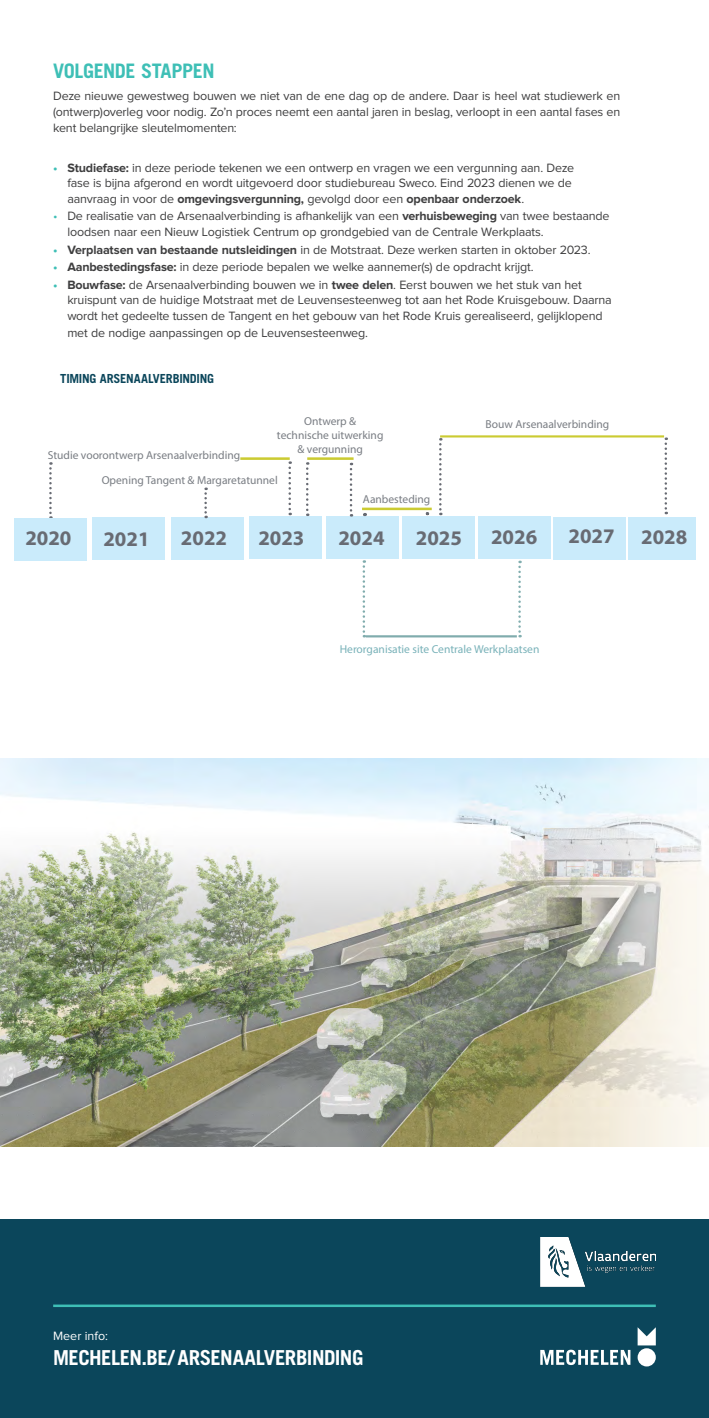
<style>
.page{position:relative;width:709px;height:1418px;background:#fff}
.page>*{position:absolute;margin:0;border:0;box-sizing:border-box;transform-origin:0 0}
.t1{font:700 29.1px "Myriad Arabic";color:#686b73}
._1_Titel{font:700 20.65px "Trade Gothic LT Pro";letter-spacing:-.025em;color:#fff}
.t2{font:700 20.62px "Trade Gothic LT Pro";letter-spacing:-.025em;color:#fff}
._1_Titel-2{font:700 20px "Trade Gothic LT Pro";letter-spacing:-.025em;color:#3ebfb6}
._0_lopende_tekst{font:12.5px/15.5px "Proxima Nova";letter-spacing:-.015em;color:#3e3e3f}
._2_subtitel_Links{font:700 12.5px "Trade Gothic LT Pro";letter-spacing:-.02em;color:#0b465b}
.t3{font:12.5px "Proxima Nova";color:#fff}
.t4{font:11.53px/13.8px "Myriad Pro";color:#797d83;text-align:center}
.t5{font:11.53px "Myriad Pro";color:#79b2b9}
.s1{font-weight:700;color:#3ebfb6}
.s2{font-weight:700}
.s3{color:#3ebfb6}
</style>
<div class="page">
<div style="left:0;top:1219px;width:709px;height:198px;background:#0b465b"></div>
<svg style="left:540px;top:1349px;width:90px;height:15px"></svg>
<svg style="left:637px;top:1327px;width:19px;height:18px"></svg>
<div style="left:637px;top:1348px;width:19px;height:18px;background:#fff;border-radius:50%"></div>
<hr style="left:53px;top:1304px;width:603px;height:2px;background:#3ebfb6">
<img style="left:0;top:758px;width:709px;height:388px">
<hr style="left:240px;top:457px;width:50px;height:3px;background:#cbcb32">
<hr style="left:440px;top:435px;width:224px;height:2px;background:#cbcb32">
<hr style="left:307px;top:457px;width:46px;height:3px;background:#cbcb32">
<div style="left:171px;top:517px;width:72px;height:42px;background:#caebfb"></div>
<div style="left:249px;top:516px;width:72px;height:43px;background:#caebfb"></div>
<div style="left:327px;top:516px;width:72px;height:43px;background:#caebfb"></div>
<div style="left:403px;top:516px;width:72px;height:43px;background:#caebfb"></div>
<svg style="left:49px;top:462px;width:3px;height:56px"></svg>
<svg style="left:204px;top:487px;width:3px;height:31px"></svg>
<svg style="left:439px;top:438px;width:2px;height:77px"></svg>
<svg style="left:664px;top:437px;width:3px;height:77px"></svg>
<svg style="left:288px;top:461px;width:3px;height:54px"></svg>
<div style="left:478px;top:517px;width:72px;height:42px;background:#caebfb"></div>
<div style="left:553px;top:517px;width:72px;height:42px;background:#caebfb"></div>
<div style="left:14px;top:518px;width:73px;height:42px;background:#caebfb"></div>
<div style="left:92px;top:517px;width:72px;height:42px;background:#caebfb"></div>
<svg style="left:306px;top:462px;width:2px;height:54px"></svg>
<svg style="left:350px;top:463px;width:2px;height:53px"></svg>
<hr style="left:362px;top:507px;width:70px;height:3px;background:#cbcb32">
<svg style="left:362px;top:560px;width:3px;height:77px"></svg>
<svg style="left:518px;top:560px;width:3px;height:77px"></svg>
<hr style="left:366px;top:635px;width:151px;height:2px;background:#80acad">
<img style="left:540px;top:1237px;width:115px;height:50px">
<div style="left:628px;top:517px;width:68px;height:43px;background:#caebfb"></div>
<p class="_1_Titel-2" style="left:53px;top:58px;width:163px">VOLGENDE STAPPEN</p>
<p class="_0_lopende_tekst" style="left:53px;top:89px;width:568px;text-align:justify">Deze nieuwe gewestweg bouwen we niet van de ene dag op de andere. Daar is heel wat studiewerk en (ontwerp)overleg voor nodig. Zo’n proces neemt een aantal jaren in beslag, verloopt in een aantal fases en kent belangrijke sleutelmomenten:</p>
<p class="_0_lopende_tekst" style="left:67px;top:160px;width:508px;text-indent:-14px"><span class="s1">•</span> <span class="s2">Studiefase:</span> in deze periode tekenen we een ontwerp en vragen we een vergunning aan. Deze fase is bijna afgerond en wordt uitgevoerd door studiebureau Sweco. Eind 2023 dienen we de aanvraag in voor de <span class="s2">omgevingsvergunning,</span> gevolgd door een <span class="s2">openbaar onderzoek</span>.</p>
<p class="_0_lopende_tekst" style="left:67px;top:209px;width:544px;text-indent:-14px"><span class="s3">•</span> De realisatie van de Arsenaalverbinding is afhankelijk van een <span class="s2">verhuisbeweging</span> van twee bestaande loodsen naar een Nieuw Logistiek Centrum op grondgebied van de Centrale Werkplaats.</p>
<p class="_0_lopende_tekst" style="left:53px;top:242px;width:539px"><span class="s1">•</span> <span class="s2">Verplaatsen van bestaande nutsleidingen</span> in de Motstraat. Deze werken starten in oktober 2023.</p>
<p class="_0_lopende_tekst" style="left:53px;top:259px;width:482px"><span class="s1">•</span> <span class="s2">Aanbestedingsfase:</span> in deze periode bepalen we welke aannemer(s) de opdracht krijgt.</p>
<p class="_0_lopende_tekst" style="left:67px;top:277px;width:546px;text-indent:-14px"><span class="s1">•</span> <span class="s2">Bouwfase:</span> de Arsenaalverbinding bouwen we in <span class="s2">twee delen</span>. Eerst bouwen we het stuk van het kruispunt van de huidige Motstraat met de Leuvensesteenweg tot aan het Rode Kruisgebouw. Daarna wordt het gedeelte tussen de Tangent en het gebouw van het Rode Kruis gerealiseerd, gelijklopend</p>
<p class="_0_lopende_tekst" style="left:67px;top:325px;width:302px">met de nodige aanpassingen op de Leuvensesteenweg.</p>
<p class="_2_subtitel_Links" style="left:60px;top:371px;width:155px">TIMING ARSENAALVERBINDING</p>
<p class="t4" style="left:48px;top:448px;width:194px">Studie voorontwerp Arsenaalverbinding</p>
<p class="t4" style="left:304px;top:414px;width:54px">Ontwerp &amp;</p>
<p class="t4" style="left:277px;top:428px;width:108px">technische uitwerking &amp; vergunning</p>
<p class="t4" style="left:102px;top:473px;width:177px">Opening Tangent &amp; Margaretatunnel</p>
<p class="t4" style="left:363px;top:492px;width:69px">Aanbesteding</p>
<p class="t1" style="left:25px;top:518px;width:48px">2020</p>
<p class="t1" style="left:103px;top:518px;width:48px">2021</p>
<p class="t1" style="left:181px;top:517px;width:48px">2022</p>
<p class="t1" style="left:258px;top:517px;width:48px">2023</p>
<p class="t1" style="left:338px;top:518px;width:48px">2024</p>
<p class="t1" style="left:416px;top:518px;width:48px">2025</p>
<p class="t4" style="left:485px;top:417px;width:125px">Bouw Arsenaalverbinding</p>
<p class="t1" style="left:491px;top:516px;width:48px">2026</p>
<p class="t1" style="left:568px;top:516px;width:48px">2027</p>
<p class="t1" style="left:641px;top:516px;width:48px">2028</p>
<p class="t5" style="left:340px;top:642px;width:201px">Herorganisatie site Centrale Werkplaatsen</p>
<p class="t3" style="left:53px;top:1328px;width:56px">Meer info:</p>
<h3 class="t2" style="left:53px;top:1344px;width:202px">MECHELEN.BE/RAGHENO</h3>
<p class="_1_Titel" style="left:177px;top:1344px;width:188px">ARSENAALVERBINDING</p>
</div>
